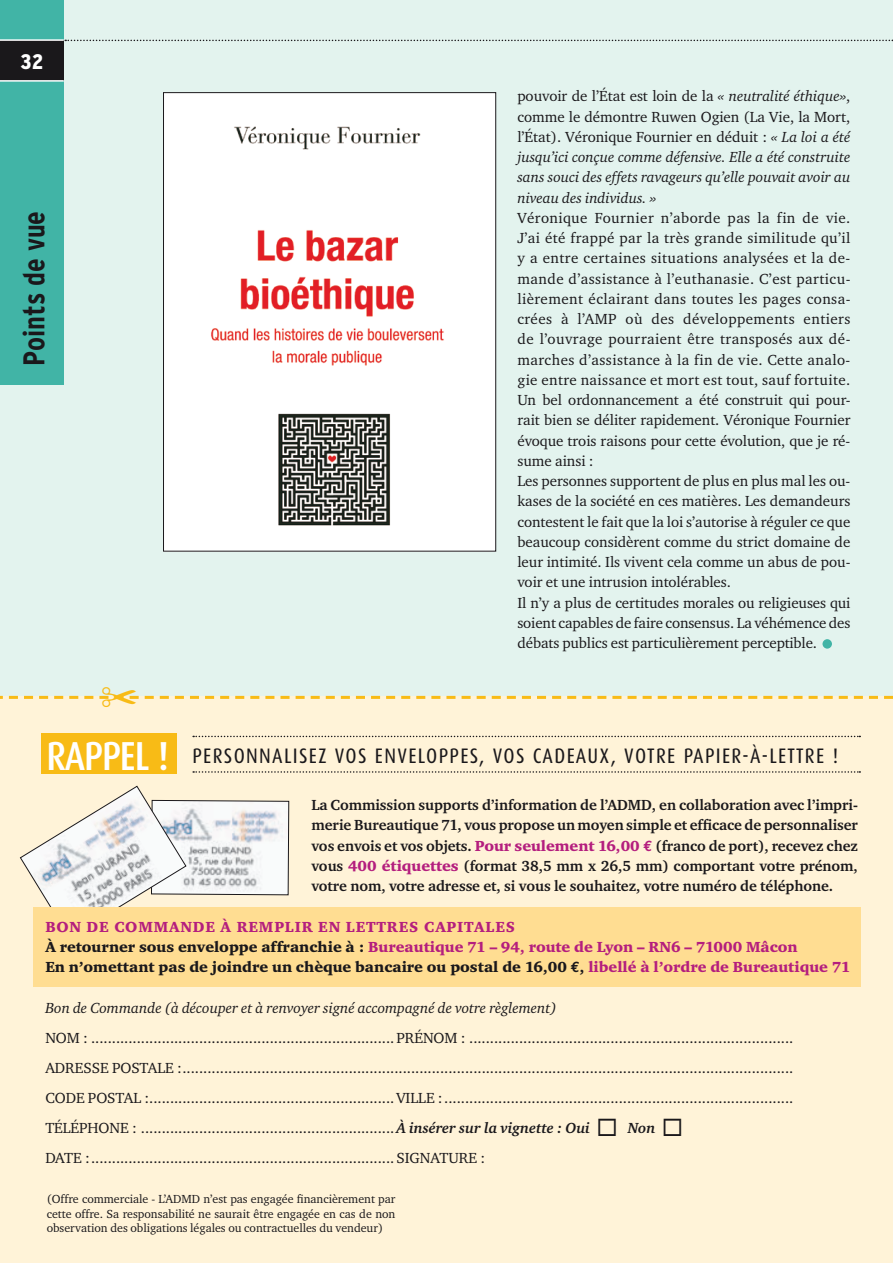
<style>
.page{position:relative;width:893px;height:1263px;background:#fff}
.page>*{position:absolute;margin:0;border:0;box-sizing:border-box;transform-origin:0 0}
.t1{font:700 condensed 57px "Interstate";color:#41b4a6}
.t2{font:500 40.5px "Dax Condensed";letter-spacing:-.025em;color:#fff}
.t3{font:700 condensed 30px "Interstate";color:#1a181b}
.t4{font:21px "Dax Condensed";color:#1a181b}
.t5{font:900 condensed 21px "Interstate";color:#fff}
.t6{font:15px/20.2px "Charter ITC";color:#1a181b}
.t7{font:700 15px/20.2px "Charter ITC";letter-spacing:-.005em;color:#1a181b;text-align:justify}
.t8{font:italic 15px/20.2px "Charter ITC";color:#1a181b;text-align:justify}
.t9{font:15px/20.2px "Charter ITC Blac";color:#1a181b}
.t10{font:15px "Charter ITC Blac";letter-spacing:.055em;color:#b41e7e}
.t11{font:12px/14.4px "Charter ITC";color:#1a181b;text-align:justify}
.s1{font-style:normal}
.s2{font-family:"Charter ITC Blac";font-weight:400;color:#b41e7e}
.s3{font-family:"Euro Mono";color:#b41e7e}
.s4{color:#b41e7e}
.s5{font-family:"Euro Mono";font-weight:700}
.s6{font-weight:700;font-style:italic}
</style>
<div class="page">
<div style="left:0;top:0;width:893px;height:699px;background:#e3f3ee"></div>
<img style="left:165px;top:94px;width:329px;height:456px">
<div style="left:163px;top:92px;width:333px;height:460px;border:1px solid #1a181b"></div>
<div style="left:0;top:0;width:64px;height:385px;background:#41b4a6"></div>
<div style="left:0;top:40px;width:64px;height:41px;background:#1a181b"></div>
<hr style="left:0;top:80px;width:64px;height:2px;background:#fff">
<hr style="left:0;top:39px;width:64px;height:2px;background:#fff">
<svg style="left:65px;top:40px;width:828px;height:1px"></svg>
<div style="left:0;top:696px;width:893px;height:567px;background:#fff3d8"></div>
<svg style="left:19px;top:785px;width:270px;height:122px"></svg>
<svg style="left:193px;top:736px;width:667px;height:1px"></svg>
<svg style="left:193px;top:771px;width:667px;height:2px"></svg>
<div style="left:33px;top:907px;width:828px;height:79px;background:#ffdd92"></div>
<div style="left:41px;top:734px;width:135px;height:40px;background:#f8bb16"></div>
<svg style="left:0;top:695px;width:893px;height:4px"></svg>
<h3 class="t5" style="left:21px;top:50px;width:24px">32</h3>
<h3 class="t3" style="left:17px;top:366px;width:156px;rotate:-90deg">Points de vue</h3>
<p class="t8" style="left:517px;top:86px;width:335px"><span class="s1">pouvoir de l’État est loin de la</span> « neutralité éthique»<span class="s1">, comme le démontre Ruwen Ogien (La Vie, la Mort, l’État). Véronique Fournier en déduit :</span> « La loi a été jusqu’ici conçue comme défensive. Elle a été construite sans souci des effets ravageurs qu’elle pouvait avoir au niveau des individus. »</p>
<p class="t6" style="left:517px;top:207px;width:335px">Véronique Fournier n’aborde pas la fin de vie.<br>J’ai été frappé par la très grande similitude qu’il y a entre certaines situations analysées et la de&shy;mande d’assistance à l’euthanasie. C’est particu&shy;lièrement éclairant dans toutes les pages consa&shy;crées à l’AMP où des développements entiers de l’ouvrage pourraient être transposés aux dé&shy;marches d’assistance à la fin de vie. Cette analo&shy;gie entre naissance et mort est tout, sauf fortuite.<br>Un bel ordonnancement a été construit qui pour&shy;rait bien se déliter rapidement. Véronique Fournier évoque trois raisons pour cette évolution, que je ré&shy;sume ainsi :<br>Les personnes supportent de plus en plus mal les ou&shy;kases de la société en ces matières. Les demandeurs contestent le fait que la loi s’autorise à réguler ce que beaucoup considèrent comme du strict domaine de leur intimité. Ils vivent cela comme un abus de pou&shy;voir et une intrusion intolérables.<br>Il n’y a plus de certitudes morales ou religieuses qui soient capables de faire consensus. La véhémence des débats publics est particulièrement perceptible.</p>
<h1 class="t1" style="left:820px;top:596px;width:16px">.</h1>
<h2 class="t2" style="left:46px;top:733px;width:124px">RAPPEL !</h2>
<h3 class="t4" style="left:192px;top:744px;width:22px">PERSONNALISEZ</h3>
<h3 class="t4" style="left:335px;top:744px;width:12px">VOS</h3>
<h3 class="t4" style="left:375px;top:744px;width:12px">ENVELOPPES</h3>
<h3 class="t4" style="left:480px;top:744px;width:25px">, VOS</h3>
<h3 class="t4" style="left:533px;top:744px;width:12px">CADEAUX</h3>
<h3 class="t4" style="left:611px;top:744px;width:25px">, VOTRE</h3>
<h3 class="t4" style="left:684px;top:744px;width:11px">PAPIER</h3>
<h3 class="t4" style="left:742px;top:744px;width:37px">-À-LETTRE</h3>
<h3 class="t4" style="left:832px;top:744px;width:7px">!</h3>
<p class="t7" style="left:311px;top:794px;width:548px">La Commission supports d’information de l’ADMD, en collaboration avec l’impri&shy;merie Bureautique 71, vous propose un moyen simple et efficace de personnaliser vos envois et vos objets. <span class="s2">Pour seulement 16,00</span> <span class="s3">€</span> (franco de port), recevez chez vous <span class="s2">400 étiquettes</span> (format 38,5 mm x 26,5 mm) comportant votre prénom, votre nom, votre adresse et, si vous le souhaitez, votre numéro de téléphone.</p>
<p class="t10" style="left:45px;top:917px;width:390px">Bon de commande à remplir en lettres CAPITA</p>
<p class="t9" style="left:45px;top:916px;width:807px;text-indent:440px"><span class="s4">LES<br></span>À retourner sous enveloppe affranchie à : <span class="s4">Bureautique 71 – 94, route de Lyon – RN6 – 71000 Mâcon<br></span>En n’omettant pas de joindre un chèque bancaire ou postal de 16,00 <span class="s5">€</span>, <span class="s4">libellé à l’ordre de Bureautique 71</span></p>
<p class="t8" style="left:45px;top:997px;width:513px">Bon de Commande (à découper et à renvoyer signé accompagné de votre règlement)</p>
<p class="t6" style="left:45px;top:1022px;width:749px;line-height:30px;text-align:justify">NOM : .........................................................................PRÉNOM : ..............................................................................<br>ADRESSE POSTALE :...................................................................................................................................................<br>CODE POSTAL :...........................................................VILLE :....................................................................................<br>TÉLÉ</p>
<p class="t6" style="left:45px;top:1112px;width:639px;line-height:30px;text-indent:34px">PHONE : .............................................................<span class="s6">À insérer sur la vignette : Oui</span> ◻ <span class="s6">Non</span> ◻<br>DATE :.........................................................................signature</p>
<p class="t6" style="left:480px;top:1147px;width:6px">:</p>
<p class="t11" style="left:47px;top:1192px;width:350px">(Offre commerciale - L’ADMD n’est pas engagée financièrement par cette offre. Sa responsabilité ne saurait être engagée en cas de non observation des obligations légales ou contractuelles du vendeur)</p>
</div>
